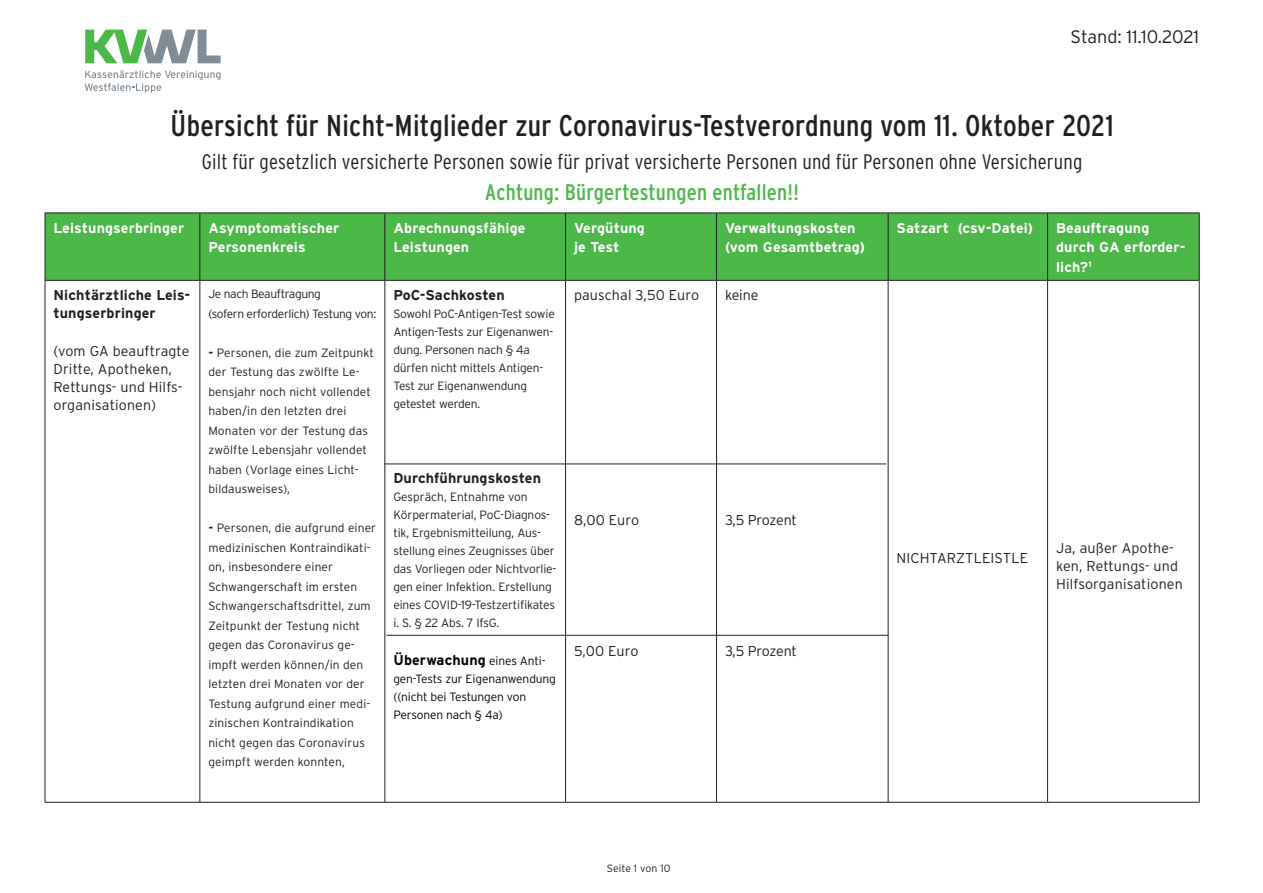
<style>
.page{position:relative;width:1263px;height:893px;background:#fff}
.page>*{position:absolute;margin:0;border:0;box-sizing:border-box;transform-origin:0 0}
.Head_3_klein_NEU{font:condensed 30px "Interstate";letter-spacing:.01em;color:#231f20}
.Subhead-2_NEU{font:condensed 22.5px "Interstate";letter-spacing:.01em;color:#4cb848}
.Head_3_klein_NEU-2{font:300 condensed 21px "Interstate";letter-spacing:.01em;color:#231f20}
.t1{font:300 18px "Interstate";color:#231f20}
.Subhead-2_NEU-2{font:700 14.25px/19.5px "Interstate";letter-spacing:.01em;color:#fff}
.Subhead-2_NEU-3{font:300 14.25px/18px "Interstate";letter-spacing:.01em;color:#231f20}
.Subhead-2_NEU-4{font:700 14.25px/18px "Interstate";letter-spacing:.01em;color:#231f20}
.Subhead-2_NEU-5{font:700 14.25px "Interstate";letter-spacing:.01em;color:#000607}
.Subhead-2_NEU-6{font:300 14.25px "Interstate";letter-spacing:-.02em;color:#231f20}
.Subhead-2_NEU-7{font:300 12px/19.5px "Interstate";color:#231f20}
.Subhead-2_NEU-8{font:300 12px/18px "Interstate";letter-spacing:-.01em;color:#000607}
.Subhead-2_NEU-9{font:300 12px/19.5px "Interstate";letter-spacing:-.03em;color:#231f20}
.Subhead-2_NEU-10{font:300 10.5px "Interstate";letter-spacing:.01em;color:#231f20}
.s1{font-weight:700}
.s2{font-weight:300;font-size:12px}
</style>
<div class="page">
<svg style="left:85px;top:70px;width:136px;height:23px"></svg>
<svg style="left:85px;top:30px;width:136px;height:33px"></svg>
<div style="left:46px;top:214px;width:1153px;height:66px;background:#4cb848"></div>
<hr style="left:45px;top:213px;width:155px;height:1px;background:#231f20">
<hr style="left:45px;top:213px;width:1px;height:67px;background:#231f20">
<hr style="left:200px;top:213px;width:185px;height:1px;background:#231f20">
<hr style="left:199px;top:213px;width:1px;height:67px;background:#231f20">
<hr style="left:385px;top:213px;width:181px;height:1px;background:#231f20">
<hr style="left:384px;top:213px;width:1px;height:67px;background:#231f20">
<hr style="left:566px;top:213px;width:150px;height:1px;background:#231f20">
<hr style="left:565px;top:213px;width:1px;height:67px;background:#231f20">
<hr style="left:716px;top:213px;width:172px;height:1px;background:#231f20">
<hr style="left:716px;top:213px;width:1px;height:67px;background:#231f20">
<hr style="left:888px;top:213px;width:159px;height:1px;background:#231f20">
<hr style="left:888px;top:213px;width:1px;height:67px;background:#231f20">
<hr style="left:1047px;top:213px;width:152px;height:1px;background:#231f20">
<hr style="left:1047px;top:213px;width:1px;height:67px;background:#231f20">
<hr style="left:1199px;top:213px;width:1px;height:67px;background:#231f20">
<hr style="left:45px;top:280px;width:155px;height:1px;background:#231f20">
<hr style="left:45px;top:281px;width:1px;height:521px;background:#231f20">
<hr style="left:200px;top:280px;width:185px;height:1px;background:#231f20">
<hr style="left:199px;top:281px;width:1px;height:521px;background:#231f20">
<hr style="left:385px;top:280px;width:181px;height:1px;background:#231f20">
<hr style="left:384px;top:281px;width:1px;height:521px;background:#231f20">
<hr style="left:566px;top:280px;width:150px;height:1px;background:#231f20">
<hr style="left:565px;top:281px;width:1px;height:521px;background:#231f20">
<hr style="left:716px;top:280px;width:172px;height:1px;background:#231f20">
<hr style="left:716px;top:281px;width:1px;height:521px;background:#231f20">
<hr style="left:888px;top:280px;width:159px;height:1px;background:#231f20">
<hr style="left:888px;top:281px;width:1px;height:521px;background:#231f20">
<hr style="left:1047px;top:280px;width:152px;height:1px;background:#231f20">
<hr style="left:1047px;top:281px;width:1px;height:521px;background:#231f20">
<hr style="left:1199px;top:281px;width:1px;height:521px;background:#231f20">
<hr style="left:45px;top:802px;width:155px;height:1px;background:#231f20">
<hr style="left:200px;top:802px;width:185px;height:1px;background:#231f20">
<hr style="left:385px;top:802px;width:181px;height:1px;background:#231f20">
<hr style="left:566px;top:802px;width:150px;height:1px;background:#231f20">
<hr style="left:716px;top:802px;width:172px;height:1px;background:#231f20">
<hr style="left:888px;top:802px;width:159px;height:1px;background:#231f20">
<hr style="left:1047px;top:802px;width:152px;height:1px;background:#231f20">
<hr style="left:384px;top:464px;width:502px;height:1px;background:#231f20">
<hr style="left:387px;top:635px;width:501px;height:1px;background:#231f20">
<p class="t1" style="left:1070px;top:26px;width:130px">Stand: 11.10.2021</p>
<p class="Head_3_klein_NEU" style="left:171px;top:107px;width:944px">Übersicht für Nicht-Mitglieder zur Coronavirus-Testverordnung vom 11. Oktober 2021</p>
<p class="Head_3_klein_NEU-2" style="left:202px;top:149px;width:882px">Gilt für gesetzlich versicherte Personen sowie für privat versicherte Personen und für Personen ohne Versicherung</p>
<p class="Subhead-2_NEU" style="left:485px;top:179px;width:315px">Achtung: Bürgertestungen entfallen!!</p>
<p class="Subhead-2_NEU-2" style="left:54px;top:218px;width:132px">Leistungserbringer</p>
<p class="Subhead-2_NEU-2" style="left:208px;top:218px;width:132px">Asymptomatischer<br>Personenkreis</p>
<p class="Subhead-2_NEU-2" style="left:393px;top:218px;width:134px">Abrechnungsfähige<br>Leistungen</p>
<p class="Subhead-2_NEU-2" style="left:574px;top:218px;width:72px">Vergütung je Test</p>
<p class="Subhead-2_NEU-2" style="left:725px;top:218px;width:142px">Verwaltungskosten (vom Gesamtbetrag)</p>
<p class="Subhead-2_NEU-2" style="left:897px;top:218px;width:138px">Satzart (csv-Datei)</p>
<p class="Subhead-2_NEU-2" style="left:1056px;top:218px;width:131px">Beauftragung durch GA erforder&shy;lich?<sup>1</sup></p>
<p class="Subhead-2_NEU-4" style="left:54px;top:286px;width:138px">Nichtärztliche Leis&shy;tungserbringer</p>
<p class="Subhead-2_NEU-3" style="left:54px;top:342px;width:137px">(vom GA beauftragte<br>Dritte, Apotheken,<br>Rettungs- und Hilfs&shy;organisationen)</p>
<p class="Subhead-2_NEU-9" style="left:208px;top:284px;width:169px">Je nach Beauftragung<br>(sofern erforderlich) Testung von:</p>
<p class="Subhead-2_NEU-7" style="left:208px;top:343px;width:167px"><span class="s1">-</span> Personen, die zum Zeitpunkt der Testung das zwölfte Le&shy;bensjahr noch nicht vollendet haben/in den letzten drei<br>Monaten vor der Testung das zwölfte Lebensjahr vollendet haben (Vorlage eines Licht&shy;bildausweises),</p>
<p class="Subhead-2_NEU-7" style="left:208px;top:518px;width:169px"><span class="s1">-</span> Personen, die aufgrund einer medizinischen Kontraindikati&shy;on, insbesondere einer<br>Schwangerschaft im ersten<br>Schwangerschaftsdrittel, zum<br>Zeitpunkt der Testung nicht gegen das Coronavirus ge&shy;impft werden können/in den letzten drei Monaten vor der<br>Testung aufgrund einer medi&shy;zinischen Kontraindikation nicht gegen das Coronavirus geimpft werden konnten,</p>
<p class="Subhead-2_NEU-4" style="left:393px;top:286px;width:113px">PoC-Sachkosten</p>
<p class="Subhead-2_NEU-7" style="left:393px;top:305px;width:163px;line-height:18px">Sowohl PoC-Antigen-Test sowie<br>Antigen-Tests zur Eigenanwen&shy;dung. Personen nach § 4a dürfen nicht mittels Antigen-<br>Test zur Eigenanwendung getestet werden.</p>
<p class="Subhead-2_NEU-3" style="left:574px;top:286px;width:127px">pauschal 3,50 Euro</p>
<p class="Subhead-2_NEU-3" style="left:725px;top:286px;width:35px">keine</p>
<p class="Subhead-2_NEU-4" style="left:393px;top:469px;width:149px">Durchführungskosten</p>
<p class="Subhead-2_NEU-7" style="left:393px;top:488px;width:165px;line-height:18px">Gespräch, Entnahme von<br>Körpermaterial, PoC-Diagnos&shy;tik, Ergebnismitteilung, Aus&shy;stellung eines Zeugnisses über das Vorliegen oder Nichtvorlie&shy;gen einer Infektion. Erstellung eines COVID-19-Testzertifikates i. S. § 22 Abs. 7 IfsG.</p>
<p class="Subhead-2_NEU-5" style="left:393px;top:651px;width:154px">Überwachung <span class="s2">eines Anti-</span></p>
<p class="Subhead-2_NEU-8" style="left:393px;top:669px;width:164px">gen-Tests zur Eigenanwendung ((nicht bei Testungen von<br>Personen nach § 4a)</p>
<p class="Subhead-2_NEU-6" style="left:725px;top:512px;width:73px">3,5 Prozent</p>
<p class="Subhead-2_NEU-3" style="left:574px;top:511px;width:67px">8,00 Euro</p>
<p class="Subhead-2_NEU-3" style="left:897px;top:549px;width:133px">NICHTARZTLEISTLE</p>
<p class="Subhead-2_NEU-3" style="left:1056px;top:539px;width:128px">Ja, außer Apothe&shy;ken, Rettungs- und<br>Hilfsorganisationen</p>
<p class="Subhead-2_NEU-6" style="left:725px;top:642px;width:73px">3,5 Prozent</p>
<p class="Subhead-2_NEU-3" style="left:574px;top:642px;width:66px">5,00 Euro</p>
<p class="Subhead-2_NEU-10" style="left:607px;top:862px;width:65px">Seite 1 von 10</p>
</div>
